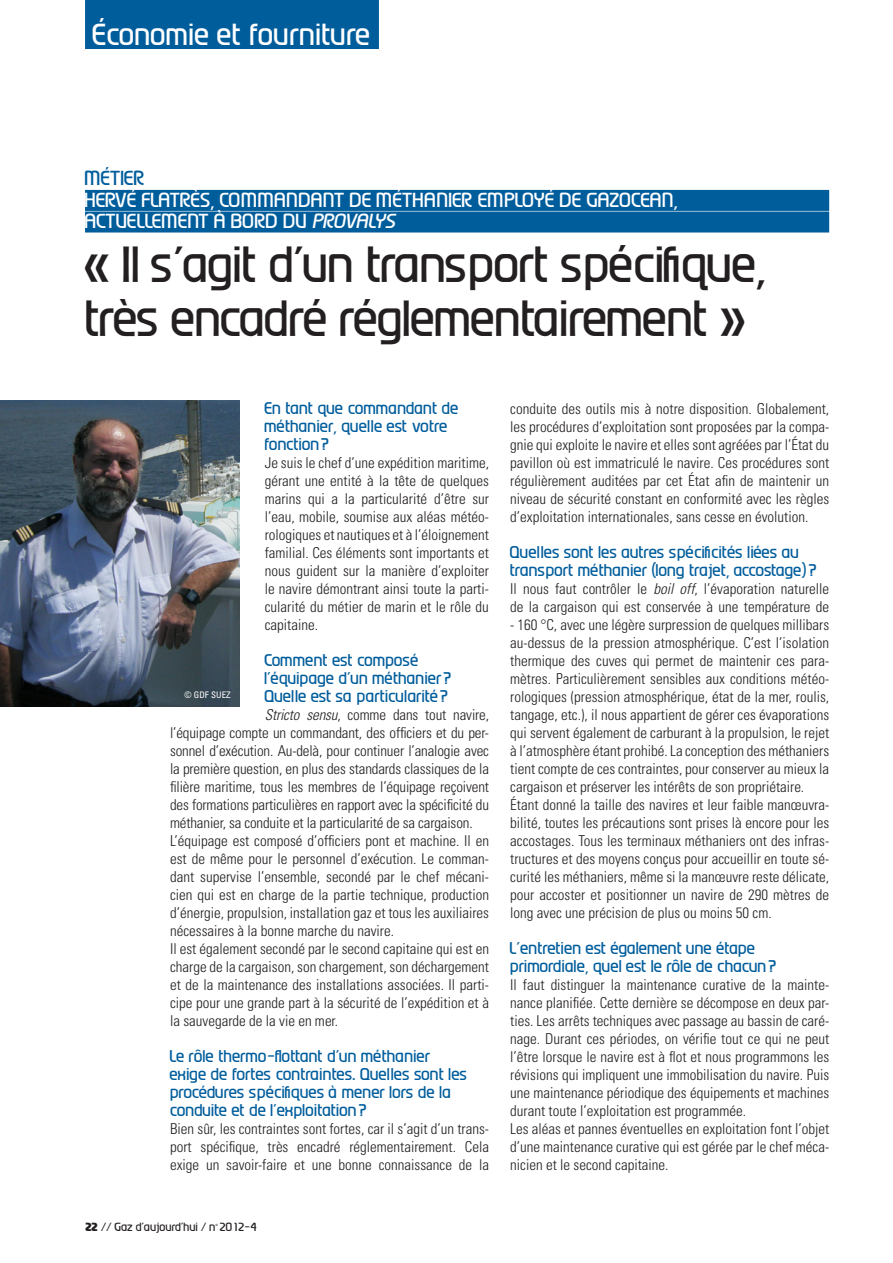
<style>
.page{position:relative;width:893px;height:1263px;background:#fff}
.page>*{position:absolute;margin:0;border:0;box-sizing:border-box;transform-origin:0 0}
._03_Titre_Article{font:500 45px/54px "Prosper";letter-spacing:-.02em;color:#231f20}
.t1{font:500 27px "Prosper";color:#fff}
._03_Catégorie_Articl{font:500 18px "Prosper";letter-spacing:.005em;color:#fff}
._03_Catégorie_Articl-2{font:500 18px "Prosper";color:#005d9c}
.t2{font:300 condensed 15px/18px "Univers";color:#231f20;text-align:justify}
._02_Question_-_ENTRE{font:500 15px/18px "Prosper";color:#005d9c}
.t3{font:500 10.5px "Prosper";color:#231f20}
._00_Légende_Photo{font:condensed 9px "Univers";color:#fff}
.t4{font:500 3.45px "Prosper";color:#231f20}
.s1{font-style:italic}
.s2{font-weight:900}
</style>
<div class="page">
<div style="left:85px;top:0;width:294px;height:49px;background:#005d9c"></div>
<div style="left:85px;top:190px;width:744px;height:21px;background:#005d9c"></div>
<div style="left:85px;top:211px;width:744px;height:21px;background:#005d9c"></div>
<img style="left:0;top:400px;width:239px;height:306px">
<p class="t1" style="left:93px;top:17px;width:280px">Économie et fourniture</p>
<p class="_03_Catégorie_Articl-2" style="left:85px;top:166px;width:61px">MÉTIER</p>
<p class="_03_Catégorie_Articl" style="left:85px;top:188px;width:595px">HERVÉ FLATRÈS, COMMANDANT DE MÉTHANIER EMPLOYÉ DE GAZOCEAN,</p>
<p class="_03_Catégorie_Articl" style="left:85px;top:210px;width:316px">ACTUELLEMENT À BORD DU <span class="s1">PROVALYS</span></p>
<p class="_03_Titre_Article" style="left:85px;top:237px;width:684px">« Il s’agit d’un transport spécifique, très encadré réglementairement »</p>
<p class="_02_Question_-_ENTRE" style="left:265px;top:399px;width:196px">En tant que commandant de méthanier, quelle est votre fonction?</p>
<p class="t2" style="left:265px;top:454px;width:226px">Je suis le chef d’une expédition maritime, gérant une entité à la tête de quelques marins qui a la particularité d’être sur l’eau, mobile, soumise aux aléas météo&shy;rologiques et nautiques et à l’éloignement familial. Ces éléments sont importants et nous guident sur la manière d’exploiter le navire démontrant ainsi toute la parti&shy;cularité du métier de marin et le rôle du capitaine.</p>
<p class="_02_Question_-_ENTRE" style="left:265px;top:651px;width:188px">Comment est composé l’équipage d’un méthanier?<br>Quelle est sa particularité?</p>
<p class="t2" style="left:170px;top:706px;width:320px;text-indent:95px"><span class="s1">Stricto sensu</span>, comme dans tout navire, l’équipage compte un commandant, des officiers et du per&shy;sonnel d’exécution. Au-delà, pour continuer l’analogie avec la première question, en plus des standards classiques de la filière maritime, tous les membres de l’équipage reçoivent des formations particulières en rapport avec la spécificité du méthanier, sa conduite et la particularité de sa cargaison.</p>
<p class="t2" style="left:170px;top:832px;width:320px">L’équipage est composé d’officiers pont et machine. Il en est de même pour le personnel d’exécution. Le comman&shy;dant supervise l’ensemble, secondé par le chef mécani&shy;cien qui est en charge de la partie technique, production d’énergie, propulsion, installation gaz et tous les auxiliaires nécessaires à la bonne marche du navire.</p>
<p class="t2" style="left:170px;top:940px;width:320px">Il est également secondé par le second capitaine qui est en charge de la cargaison, son chargement, son déchargement et de la maintenance des installations associées. Il parti&shy;cipe pour une grande part à la sécurité de l’expédition et à la sauvegarde de la vie en mer.</p>
<p class="_02_Question_-_ENTRE" style="left:170px;top:1047px;width:299px">Le rôle thermo-flottant d’un méthanier exige de fortes contraintes. Quelles sont les procédures spécifiques à mener lors de la conduite et de l’exploitation?</p>
<p class="t2" style="left:170px;top:1120px;width:320px">Bien sûr, les contraintes sont fortes, car il s’agit d’un trans&shy;port spécifique, très encadré réglementairement. Cela exige un savoir-faire et une bonne connaissance de la</p>
<p class="_00_Légende_Photo" style="left:185px;top:689px;width:48px">© GDF SUEZ</p>
<p class="t3" style="left:85px;top:1220px;width:173px"><span class="s2">22</span> // Gaz d’aujourd’hui / n 2012-4</p>
<p class="t4" style="left:216px;top:1222px;width:4px">o</p>
<p class="t2" style="left:510px;top:400px;width:320px">conduite des outils mis à notre disposition. Globalement, les procédures d’exploitation sont proposées par la compa&shy;gnie qui exploite le navire et elles sont agréées par l’État du pavillon où est immatriculé le navire. Ces procédures sont régulièrement auditées par cet État afin de maintenir un niveau de sécurité constant en conformité avec les règles d’exploitation internationales, sans cesse en évolution.</p>
<p class="_02_Question_-_ENTRE" style="left:510px;top:543px;width:308px">Quelles sont les autres spécificités liées au transport méthanier (long trajet, accostage)?</p>
<p class="t2" style="left:510px;top:580px;width:320px">Il nous faut contrôler le <span class="s1">boil off</span>, l’évaporation naturelle de la cargaison qui est conservée à une température de</p>
<p class="t2" style="left:510px;top:616px;width:320px">- 160 °C, avec une légère surpression de quelques millibars au-dessus de la pression atmosphérique. C’est l’isolation thermique des cuves qui permet de maintenir ces para&shy;mètres. Particulièrement sensibles aux conditions météo&shy;rologiques (pression atmosphérique, état de la mer, roulis, tangage, etc.), il nous appartient de gérer ces évaporations qui servent également de carburant à la propulsion, le rejet à l’atmosphère étant prohibé. La conception des méthaniers tient compte de ces contraintes, pour conserver au mieux la cargaison et préserver les intérêts de son propriétaire.</p>
<p class="t2" style="left:510px;top:796px;width:320px">Étant donné la taille des navires et leur faible manœuvra&shy;bilité, toutes les précautions sont prises là encore pour les accostages. Tous les terminaux méthaniers ont des infras&shy;tructures et des moyens conçus pour accueillir en toute sé&shy;curité les méthaniers, même si la manœuvre reste délicate, pour accoster et positionner un navire de 290 mètres de long avec une précision de plus ou moins 50 cm.</p>
<p class="_02_Question_-_ENTRE" style="left:510px;top:939px;width:268px">L’entretien est également une étape primordiale, quel est le rôle de chacun?</p>
<p class="t2" style="left:510px;top:976px;width:320px">Il faut distinguer la maintenance curative de la mainte&shy;nance planifiée. Cette dernière se décompose en deux par&shy;ties. Les arrêts techniques avec passage au bassin de caré&shy;nage. Durant ces périodes, on vérifie tout ce qui ne peut l’être lorsque le navire est à flot et nous programmons les révisions qui impliquent une immobilisation du navire. Puis une maintenance périodique des équipements et machines durant toute l’exploitation est programmée.</p>
<p class="t2" style="left:510px;top:1120px;width:320px">Les aléas et pannes éventuelles en exploitation font l’objet d’une maintenance curative qui est gérée par le chef méca&shy;nicien et le second capitaine.</p>
</div>
